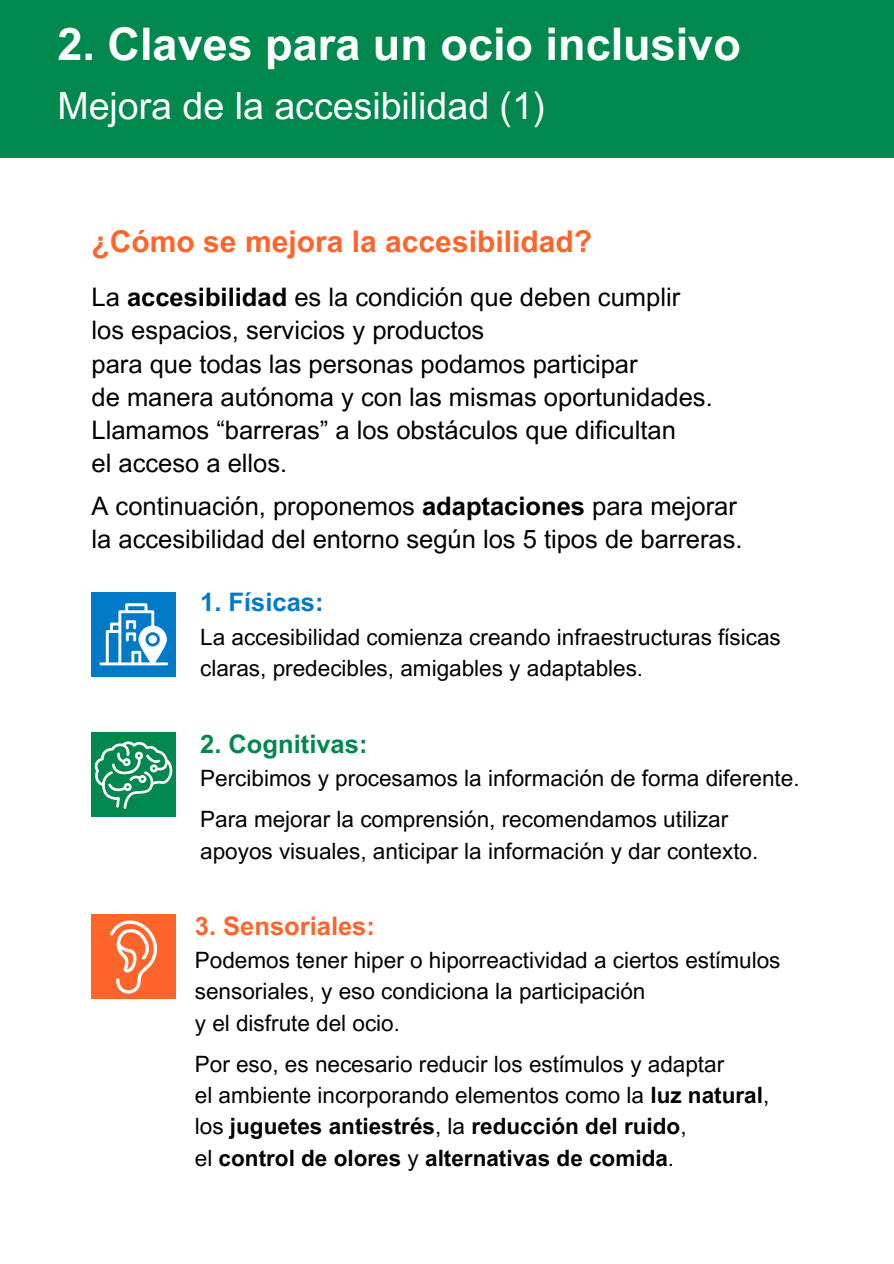
<style>
.page{position:relative;width:894px;height:1264px;background:#fff}
.page>*{position:absolute;margin:0;border:0;box-sizing:border-box;transform-origin:0 0}
.t1{font:700 45px "Arial MT Pro";color:#fff}
.t2{font:37.5px "Arial MT Pro";color:#fff}
.t3{font:700 30px "Arial MT Pro";color:#ff642b}
.t4{font:25.5px/33.2px "Arial MT Pro";color:#000}
.t5{font:700 25.5px "Arial MT Pro";color:#ff642b}
.t6{font:700 25.5px "Arial MT Pro";color:#01884e}
.t7{font:700 25.5px "Arial MT Pro";color:#007ac7}
.t8{font:22.5px/31.2px "Arial MT Pro";color:#000}
.t9{font:700 22.5px "Arial MT Pro";color:#000}
.s1{font-weight:700}
.s2{font-weight:400}
</style>
<div class="page">
<div style="left:91px;top:592px;width:85px;height:84px;background:#007ac7"></div>
<svg style="left:99px;top:603px;width:69px;height:62px"></svg>
<div style="left:0;top:0;width:893px;height:157px;background:#01884e"></div>
<div style="left:91px;top:732px;width:85px;height:85px;background:#01884e"></div>
<svg style="left:95px;top:741px;width:78px;height:67px"></svg>
<div style="left:91px;top:914px;width:85px;height:84px;background:#ff642b"></div>
<svg style="left:110px;top:920px;width:47px;height:73px"></svg>
<p class="t1" style="left:57px;top:27px;width:684px">2. Claves para un ocio inclusivo</p>
<p class="t2" style="left:57px;top:91px;width:489px">Mejora de la accesibilidad (1)</p>
<p class="t3" style="left:91px;top:230px;width:502px">¿Cómo se mejora la accesibilidad?</p>
<p class="t4" style="left:91px;top:284px;width:622px">La <span class="s1">accesibilidad</span> es la condición que deben cumplir los espacios, servicios y productos<br>para que todas las personas podamos participar<br>de manera autónoma y con las mismas oportunidades.<br>Llamamos “barreras” a los obstáculos que dificultan<br>el acceso a ellos.</p>
<p class="t4" style="left:91px;top:492px;width:652px">A continuación, proponemos <span class="s1">adaptaciones</span> para mejorar la accesibilidad del entorno según los 5 tipos de barreras.</p>
<h1 class="t7" style="left:200px;top:592px;width:125px">1. Físicas:</h1>
<h2 class="t8" style="left:200px;top:624px;width:582px">La accesibilidad comienza creando infraestructuras físicas claras, predecibles, amigables y adaptables.</h2>
<h3 class="t6" style="left:200px;top:734px;width:169px">2. Cognitivas:</h3>
<h3 class="t8" style="left:200px;top:765px;width:600px">Percibimos y procesamos la información de forma diferente.</h3>
<p class="t8" style="left:200px;top:806px;width:559px">Para mejorar la comprensión, recomendamos utilizar apoyos visuales, anticipar la información y dar contexto.</p>
<p class="t5" style="left:195px;top:916px;width:181px">3. Sensoriales:</p>
<p class="t8" style="left:195px;top:947px;width:587px">Podemos tener hiper o hiporreactividad a ciertos estímulos sensoriales, y eso condiciona la participación</p>
<p class="t8" style="left:195px;top:1009px;width:207px">y el disfrute del ocio.</p>
<p class="t8" style="left:195px;top:1051px;width:530px">Por eso, es necesario reducir los estímulos y adaptar</p>
<p class="t8" style="left:195px;top:1082px;width:575px">el ambiente incorporando elementos como la <span class="s1">luz natural</span>,</p>
<p class="t9" style="left:195px;top:1118px;width:493px"><span class="s2">los</span> juguetes antiestrés<span class="s2">, la</span> reducción del ruido<span class="s2">,</span></p>
<p class="t9" style="left:195px;top:1149px;width:480px"><span class="s2">el</span> control de olores <span class="s2">y</span> alternativas de comida<span class="s2">.</span></p>
</div>
